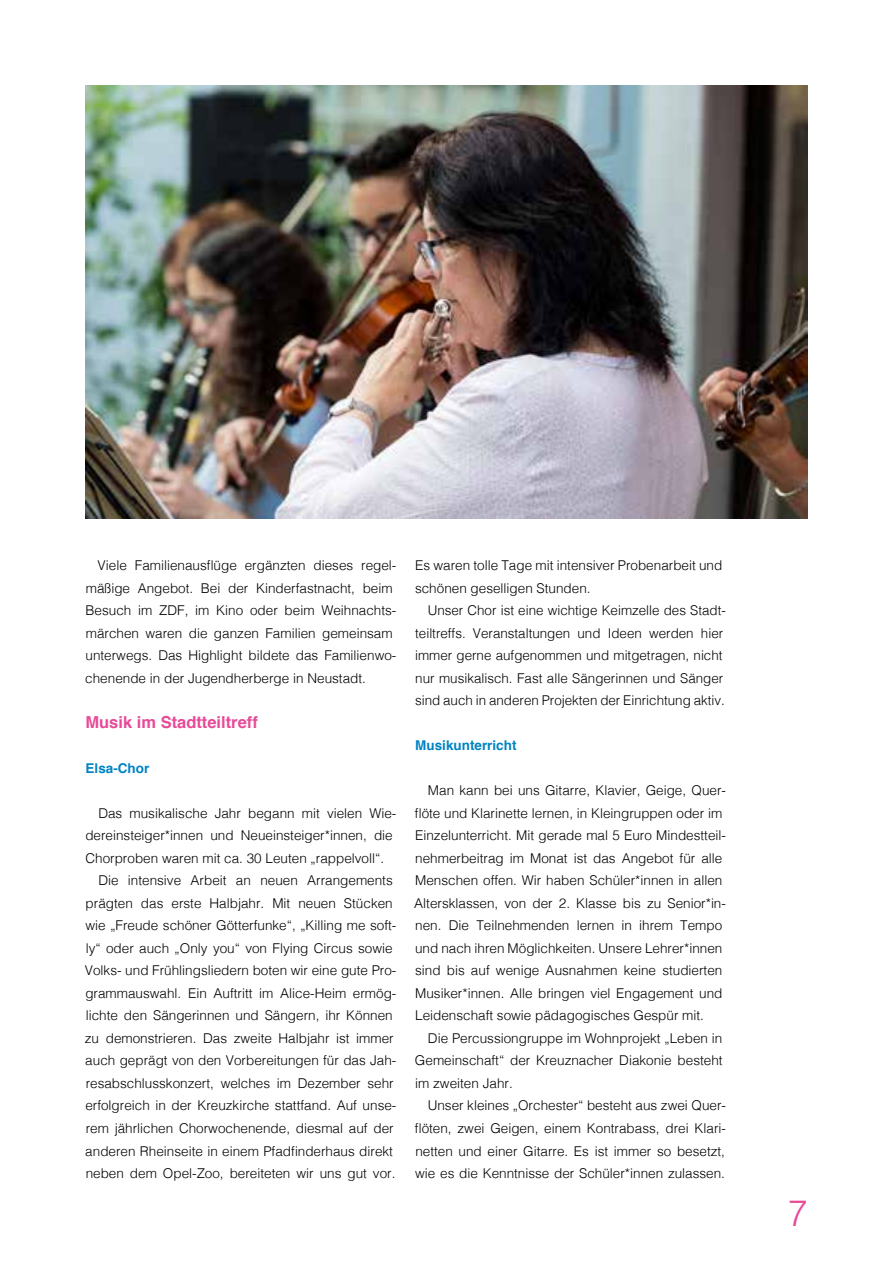
<style>
.page{position:relative;width:893px;height:1263px;background:#fff}
.page>*{position:absolute;margin:0;border:0;box-sizing:border-box;transform-origin:0 0}
.t1{font:300 36px "Helvetica";color:#e84a97}
.t2{font:700 16.5px "Helvetica";color:#e84a97}
.t3{font:300 13.5px/22.5px "Helvetica";color:#000}
.t4{font:700 13.5px "Helvetica";color:#0083c3}
</style>
<div class="page">
<img style="left:85px;top:85px;width:723px;height:433px">
<p class="t3" style="left:85px;top:553px;width:313px;text-indent:12px">Viele Familienausflüge ergänzten dieses regel&shy;mäßige Angebot. Bei der Kinderfastnacht, beim Besuch im ZDF, im Kino oder beim Weihnachts&shy;märchen waren die ganzen Familien gemeinsam unterwegs. Das Highlight bildete das Familienwo&shy;chenende in der Jugendherberge in Neustadt.</p>
<p class="t2" style="left:85px;top:709px;width:174px">Musik im Stadtteiltreff</p>
<p class="t4" style="left:86px;top:757px;width:65px">Elsa-Chor</p>
<p class="t3" style="left:98px;top:801px;width:300px">Das musikalische Jahr begann mit vielen Wie-</p>
<p class="t3" style="left:85px;top:823px;width:309px">dereinsteiger*innen und Neueinsteiger*innen, die</p>
<p class="t3" style="left:85px;top:846px;width:300px">Chorproben waren mit ca. 30 Leuten „rappelvoll“.</p>
<p class="t3" style="left:98px;top:868px;width:296px">Die intensive Arbeit an neuen Arrangements</p>
<p class="t3" style="left:86px;top:891px;width:309px">prägten das erste Halbjahr. Mit neuen Stücken</p>
<p class="t3" style="left:86px;top:913px;width:312px">wie „Freude schöner Götterfunke“, „Killing me soft-</p>
<p class="t3" style="left:86px;top:936px;width:308px">ly“ oder auch „Only you“ von Flying Circus sowie</p>
<p class="t3" style="left:85px;top:958px;width:313px">Volks- und Frühlingsliedern boten wir eine gute Pro-</p>
<p class="t3" style="left:85px;top:981px;width:313px">grammauswahl. Ein Auftritt im Alice-Heim ermög-</p>
<p class="t3" style="left:86px;top:1003px;width:309px">lichte den Sängerinnen und Sängern, ihr Können</p>
<p class="t3" style="left:85px;top:1026px;width:310px">zu demonstrieren. Das zweite Halbjahr ist immer</p>
<p class="t3" style="left:85px;top:1048px;width:313px">auch geprägt von den Vorbereitungen für das Jah-</p>
<p class="t3" style="left:86px;top:1071px;width:309px">resabschlusskonzert, welches im Dezember sehr</p>
<p class="t3" style="left:85px;top:1093px;width:313px">erfolgreich in der Kreuzkirche stattfand. Auf unse-</p>
<p class="t3" style="left:86px;top:1116px;width:310px">rem jährlichen Chorwochenende, diesmal auf der</p>
<p class="t3" style="left:85px;top:1138px;width:309px">anderen Rheinseite in einem Pfadfinderhaus direkt</p>
<p class="t3" style="left:86px;top:1161px;width:311px">neben dem Opel-Zoo, bereiteten wir uns gut vor.</p>
<p class="t3" style="left:415px;top:553px;width:309px">Es waren tolle Tage mit intensiver Probenarbeit und schönen geselligen Stunden.</p>
<p class="t3" style="left:415px;top:598px;width:312px;text-indent:13px">Unser Chor ist eine wichtige Keimzelle des Stadt&shy;teiltreffs. Veranstaltungen und Ideen werden hier immer gerne aufgenommen und mitgetragen, nicht nur musikalisch. Fast alle Sängerinnen und Sänger sind auch in anderen Projekten der Einrichtung aktiv.</p>
<p class="t4" style="left:415px;top:735px;width:103px">Musikunterricht</p>
<p class="t3" style="left:414px;top:778px;width:313px;text-indent:14px">Man kann bei uns Gitarre, Klavier, Geige, Quer&shy;flöte und Klarinette lernen, in Kleingruppen oder im Einzelunterricht. Mit gerade mal 5 Euro Mindestteil&shy;nehmerbeitrag im Monat ist das Angebot für alle Menschen offen. Wir haben Schüler*innen in allen Altersklassen, von der 2. Klasse bis zu Senior*in&shy;nen. Die Teilnehmenden lernen in ihrem Tempo und nach ihren Möglichkeiten. Unsere Lehrer*innen sind bis auf wenige Ausnahmen keine studierten Musiker*innen. Alle bringen viel Engagement und Leidenschaft sowie pädagogisches Gespür mit.</p>
<p class="t3" style="left:415px;top:1026px;width:309px;text-align:justify;text-indent:13px">Die Percussiongruppe im Wohnprojekt „Leben in Gemeinschaft“ der Kreuznacher Diakonie besteht im zweiten Jahr.</p>
<p class="t3" style="left:415px;top:1093px;width:313px;text-align:justify;text-indent:13px">Unser kleines „Orchester“ besteht aus zwei Quer&shy;flöten, zwei Geigen, einem Kontrabass, drei Klari&shy;netten und einer Gitarre. Es ist immer so besetzt, wie es die Kenntnisse der Schüler*innen zulassen.</p>
<h1 class="t1" style="left:788px;top:1182px;width:22px">7</h1>
</div>
